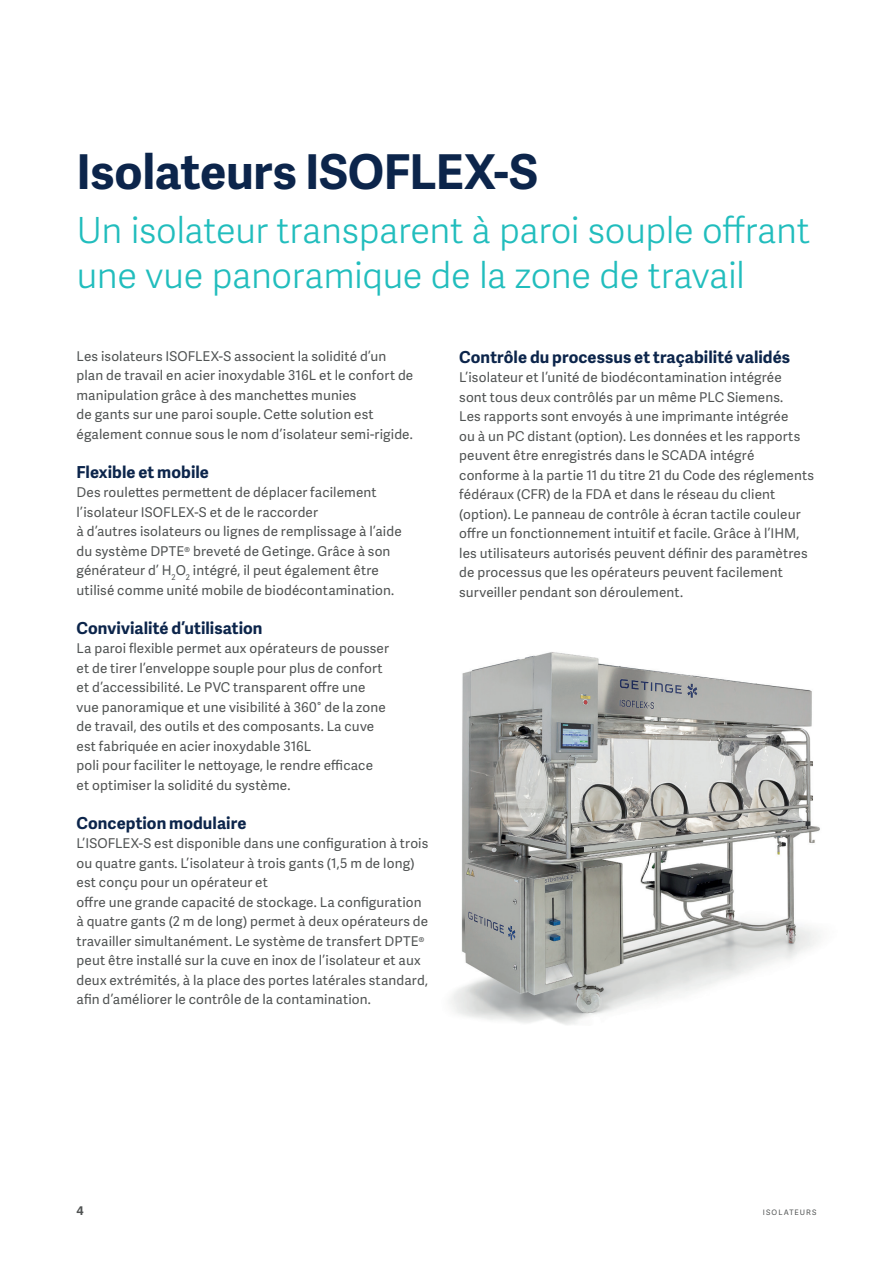
<style>
.page{position:relative;width:893px;height:1263px;background:#fff}
.page>*{position:absolute;margin:0;border:0;box-sizing:border-box;transform-origin:0 0}
.t1{font:700 48px "Adelle Sans";letter-spacing:-.005em;color:#0c254b}
.t2{font:300 36px/45px "Adelle Sans";letter-spacing:-.01em;color:#21bdbd}
.t3{font:700 16.5px "Adelle Sans";letter-spacing:.005em;color:#0c254b}
.t4{font:13.5px/19.5px "Adelle Sans";letter-spacing:.01em;color:#505353}
.t5{font:700 12px "Adelle Sans";color:#505353}
.t6{font:7.5px "Adelle Sans";letter-spacing:.145em;color:#505353}
</style>
<div class="page">
<img style="left:450px;top:652px;width:370px;height:373px">
<h1 class="t1" style="left:77px;top:137px;width:463px">Isolateurs ISOFLEX-S</h1>
<h2 class="t2" style="left:77px;top:206px;width:735px">Un isolateur transparent à paroi souple offrant une vue panoramique de la zone de travail</h2>
<p class="t4" style="left:77px;top:346px;width:338px">Les isolateurs ISOFLEX-S associent la solidité d’un plan de travail en acier inoxydable 316L et le confort de manipulation grâce à des manchettes munies<br>de gants sur une paroi souple. Cette solution est également connue sous le nom d’isolateur semi-rigide.</p>
<p class="t3" style="left:77px;top:460px;width:134px">Flexible et mobile</p>
<p class="t4" style="left:77px;top:482px;width:327px">Des roulettes permettent de déplacer facilement l’isolateur ISOFLEX-S et de le raccorder<br>à d’autres isolateurs ou lignes de remplissage à l’aide du système DPTE® breveté de Getinge. Grâce à son générateur d’ H<sub>2</sub>O<sub>2</sub> intégré, il peut également être utilisé comme unité mobile de biodécontamination.</p>
<p class="t3" style="left:77px;top:616px;width:188px">Convivialité d’utilisation</p>
<p class="t4" style="left:77px;top:638px;width:314px">La paroi flexible permet aux opérateurs de pousser et de tirer l’enveloppe souple pour plus de confort et d’accessibilité. Le PVC transparent offre une vue panoramique et une visibilité à 360° de la zone de travail, des outils et des composants. La cuve est fabriquée en acier inoxydable 316L<br>poli pour faciliter le nettoyage, le rendre efficace et optimiser la solidité du système.</p>
<p class="t3" style="left:77px;top:811px;width:171px">Conception modulaire</p>
<p class="t4" style="left:77px;top:833px;width:353px">L’ISOFLEX-S est disponible dans une configuration à trois ou quatre gants. L’isolateur à trois gants (1,5 m de long) est conçu pour un opérateur et<br>offre une grande capacité de stockage. La configuration à quatre gants (2 m de long) permet à deux opérateurs de travailler simultanément. Le système de transfert DPTE® peut être installé sur la cuve en inox de l’isolateur et aux deux extrémités, à la place des portes latérales standard, afin d’améliorer le contrôle de la contamination.</p>
<p class="t3" style="left:459px;top:345px;width:332px">Contrôle du processus et traçabilité validés</p>
<p class="t4" style="left:459px;top:367px;width:356px">L’isolateur et l’unité de biodécontamination intégrée<br>sont tous deux contrôlés par un même PLC Siemens.<br>Les rapports sont envoyés à une imprimante intégrée<br>ou à un PC distant (option). Les données et les rapports peuvent être enregistrés dans le SCADA intégré conforme à la partie 11 du titre 21 du Code des réglements fédéraux (CFR) de la FDA et dans le réseau du client (option). Le panneau de contrôle à écran tactile couleur offre un fonctionnement intuitif et facile. Grâce à l’IHM, les utilisateurs autorisés peuvent définir des paramètres de processus que les opérateurs peuvent facilement surveiller pendant son déroulement.</p>
<p class="t5" style="left:77px;top:1202px;width:9px">4</p>
<p class="t6" style="left:763px;top:1207px;width:55px">ISOLATEURS</p>
</div>
